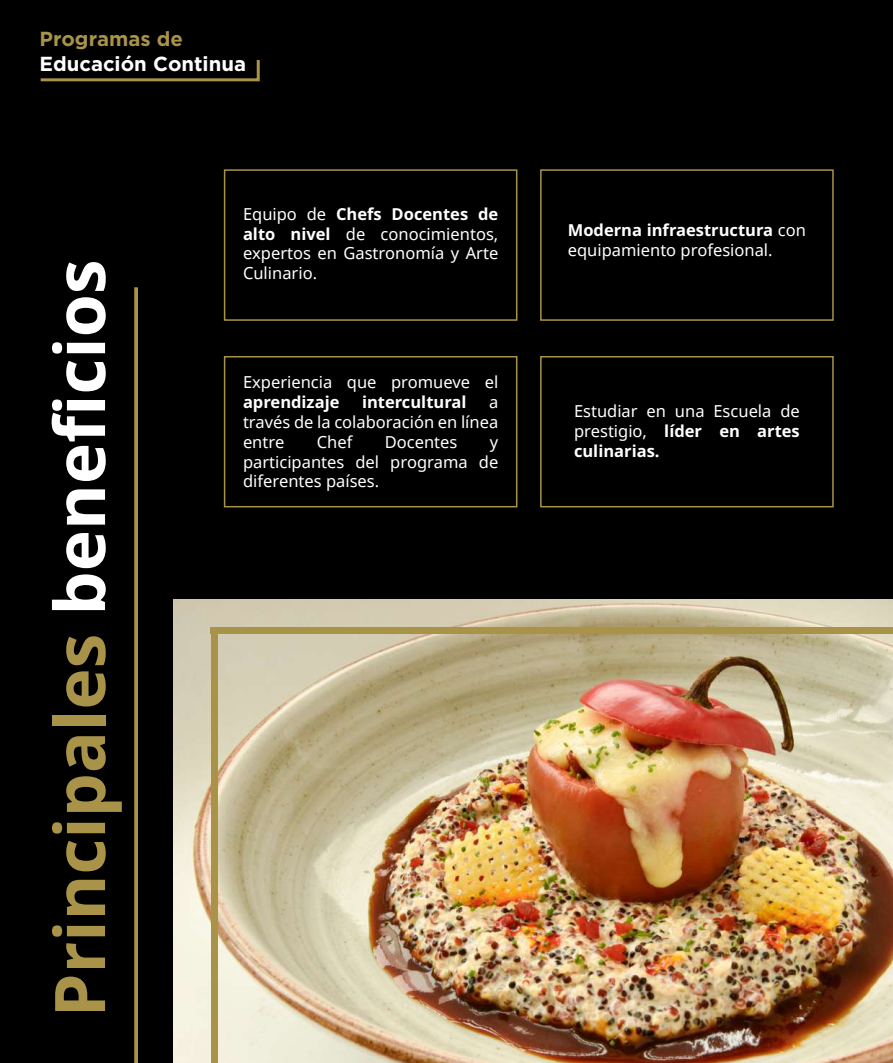
<style>
.page{position:relative;width:893px;height:1063px;background:#000}
.page>*{position:absolute;margin:0;border:0;box-sizing:border-box;transform-origin:0 0}
.t1{font:700 69.9px "Noto Sans";color:#a99349}
.t2{font:700 20.25px "Gotham";color:#fff}
.t3{font:700 20.25px "Gotham";color:#a99349}
.t4{font:16.5px/19.8px "Noto Sans";color:#fff;text-align:justify}
.t5{font:700 16.5px "Noto Sans";color:#fff}
.s1{color:#fff}
.s2{font-weight:700}
</style>
<div class="page">
<svg style="left:40px;top:60px;width:220px;height:22px"></svg>
<div style="left:540px;top:169px;width:294px;height:152px;border:2px solid #a99349"></div>
<svg style="left:134px;top:287px;width:4px;height:776px;background:#9e8944"></svg>
<div style="left:224px;top:169px;width:293px;height:152px;border:2px solid #a99349"></div>
<div style="left:224px;top:356px;width:293px;height:151px;border:2px solid #a99349"></div>
<div style="left:540px;top:356px;width:294px;height:151px;border:2px solid #a99349"></div>
<img style="left:173px;top:600px;width:720px;height:463px">
<div style="left:211px;top:629px;width:6px;height:434px;background:#a99349"></div>
<div style="left:210px;top:627px;width:683px;height:7px;background:#a99349"></div>
<p class="t3" style="left:39px;top:28px;width:145px">Programas de</p>
<p class="t2" style="left:39px;top:52px;width:208px">Educación Continua</p>
<h1 class="t1" style="left:30px;top:1017px;width:759px;rotate:-90deg">Principales <span class="s1">beneficios</span></h1>
<p class="t4" style="left:243px;top:203px;width:257px">Equipo de <span class="s2">Chefs Docentes de alto nivel</span> de conocimientos, expertos en Gastronomía y Arte Culinario.</p>
<p class="t4" style="left:243px;top:372px;width:257px">Experiencia que promueve el</p>
<p class="t5" style="left:243px;top:391px;width:98px">aprendizaje</p>
<p class="t5" style="left:362px;top:391px;width:106px">intercultural</p>
<p class="t4" style="left:243px;top:392px;width:257px;text-indent:246px">a través de la colaboración en línea entre</p>
<p class="t4" style="left:317px;top:432px;width:37px">Chef</p>
<p class="t4" style="left:385px;top:432px;width:74px">Docentes</p>
<p class="t4" style="left:243px;top:432px;width:257px;text-indent:247px">y participantes del programa de diferentes países.</p>
<p class="t4" style="left:568px;top:220px;width:240px"><span class="s2">Moderna infraestructura</span> con equipamiento profesional.</p>
<p class="t4" style="left:574px;top:401px;width:227px">Estudiar en una Escuela de prestigio, <span class="s2">líder en artes culinarias.</span></p>
</div>
